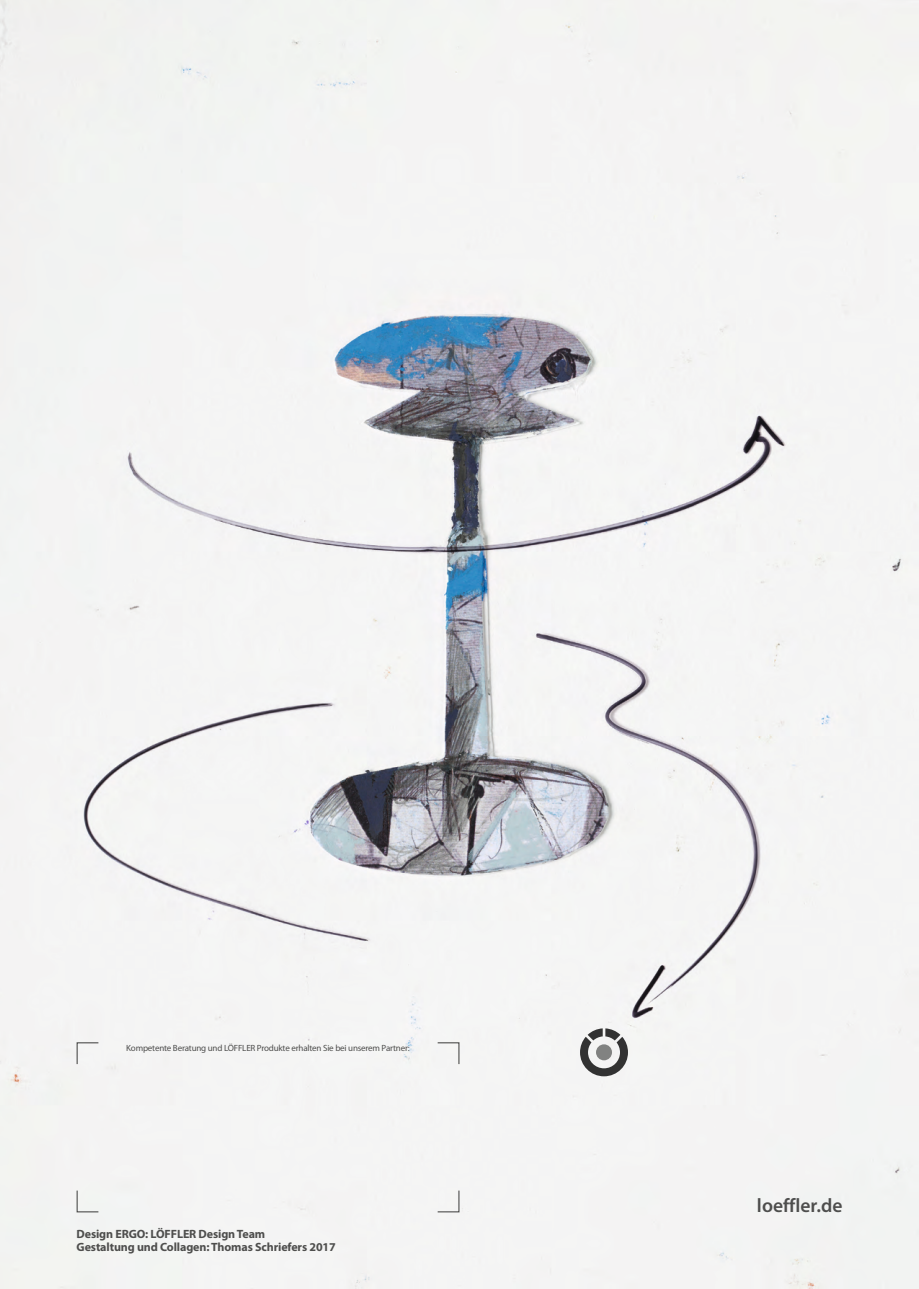
<style>
.page{position:relative;width:919px;height:1289px;background:#fff}
.page>*{position:absolute;margin:0;border:0;box-sizing:border-box;transform-origin:0 0}
.t1{font:600 19.5px "Myriad Pro";color:#4e4e4d}
.t2{font:700 12px "Myriad Pro";letter-spacing:-.01em;color:#4e4e4d}
.t3{font:9px "Myriad Pro";letter-spacing:-.02em;color:#4e4e4d}
</style>
<div class="page">
<img style="left:0;top:0;width:918px;height:1288px">
<svg style="left:580px;top:986px;width:71px;height:90px"></svg>
<div style="left:596px;top:1044px;width:16px;height:16px;background:#818281;border-radius:50%"></div>
<svg style="left:76px;top:1041px;width:23px;height:24px"></svg>
<svg style="left:436px;top:1189px;width:24px;height:23px"></svg>
<svg style="left:436px;top:1041px;width:24px;height:24px"></svg>
<svg style="left:76px;top:1189px;width:23px;height:23px"></svg>
<p class="t3" style="left:126px;top:1042px;width:285px">Kompetente Beratung und LÖFFLER Produkte erhalten Sie bei unserem Partner:</p>
<p class="t2" style="left:77px;top:1225px;width:190px">Design ERGO: LÖFFLER Design Team</p>
<p class="t2" style="left:77px;top:1239px;width:261px">Gestaltung und Collagen: Thomas Schriefers 2017</p>
<p class="t2" style="left:329px;top:1239px;width:8px">6</p>
<h1 class="t1" style="left:757px;top:1193px;width:87px">loeffler.de</h1>
</div>
